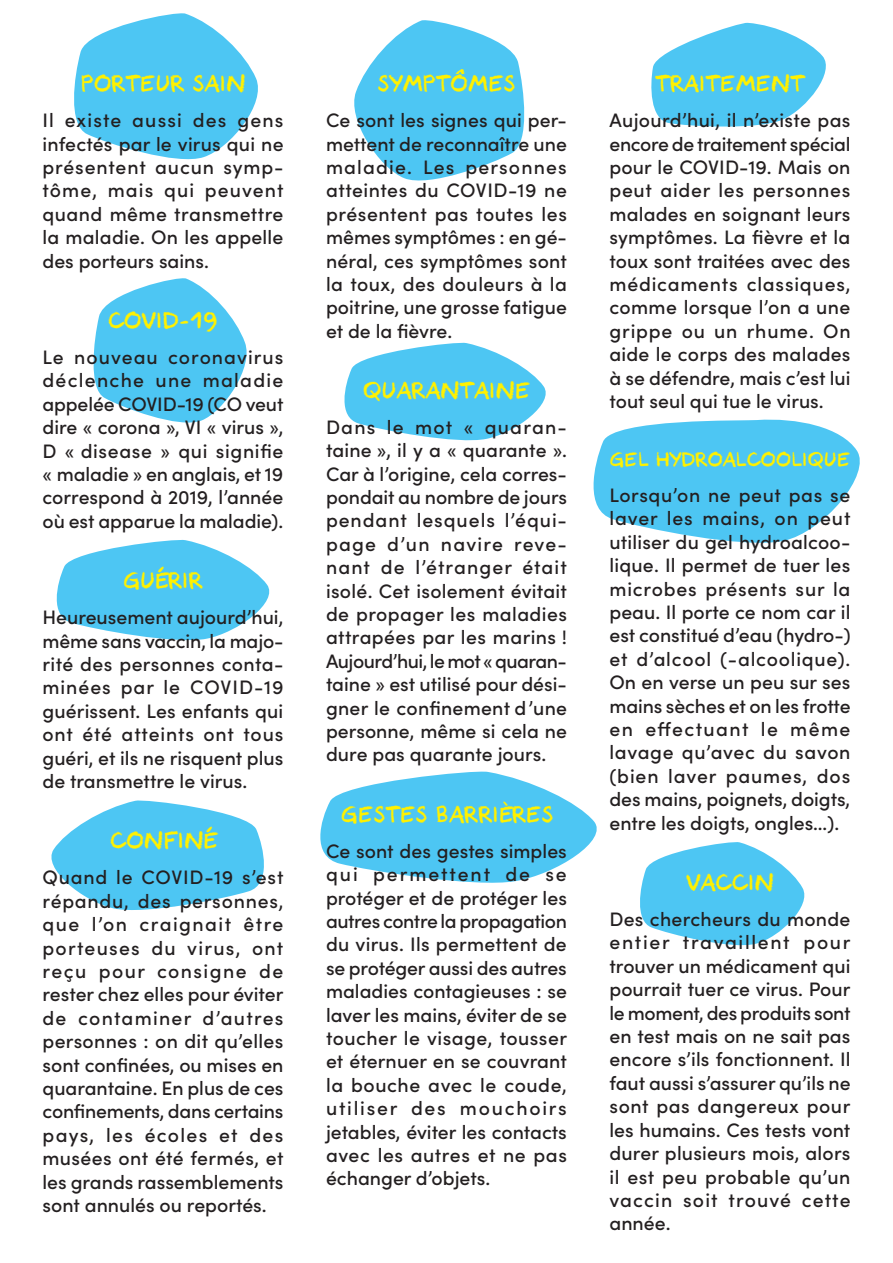
<style>
.page{position:relative;width:893px;height:1263px;background:#fff}
.page>*{position:absolute;margin:0;border:0;box-sizing:border-box;transform-origin:0 0}
.t1{font:22.5px "Robinus Mano PLUS";color:#fff101}
.t2{font:500 19.5px/23.4px "Sofia Pro";color:#231f20;text-align:justify}
.t3{font:19.5px "Robinus Mano PLUS";color:#fff101}
.s1{font-family:"Robinus Mano Roman"}
</style>
<div class="page">
<svg style="left:93px;top:278px;width:154px;height:145px"></svg>
<svg style="left:320px;top:771px;width:277px;height:112px"></svg>
<svg style="left:640px;top:842px;width:165px;height:104px"></svg>
<svg style="left:56px;top:539px;width:214px;height:102px"></svg>
<svg style="left:651px;top:22px;width:175px;height:105px"></svg>
<svg style="left:51px;top:800px;width:213px;height:110px"></svg>
<svg style="left:354px;top:20px;width:171px;height:161px"></svg>
<svg style="left:74px;top:13px;width:184px;height:147px"></svg>
<svg style="left:593px;top:419px;width:267px;height:124px"></svg>
<svg style="left:344px;top:342px;width:202px;height:99px"></svg>
<p class="t1" style="left:81px;top:69px;width:166px">PORTEUR SAIN</p>
<p class="t2" style="left:43px;top:107px;width:243px">Il existe aussi des gens infectés par le virus qui ne présentent aucun symp&shy;tôme, mais qui peuvent quand même transmettre la maladie. On les appelle des porteurs sains.</p>
<p class="t1" style="left:108px;top:306px;width:112px">COVID-19</p>
<p class="t2" style="left:43px;top:344px;width:242px">Le nouveau coronavirus déclenche une maladie appelée COVID-19 (CO veut dire « corona », VI « virus », D « disease » qui signifie « maladie » en anglais, et 19 correspond à 2019, l’année où est apparue la maladie).</p>
<p class="t1" style="left:123px;top:566px;width:81px">GUÉRIR</p>
<p class="t2" style="left:43px;top:604px;width:242px">Heureusement aujourd’hui, même sans vaccin, la majo&shy;rité des personnes conta&shy;minées par le COVID-19 guérissent. Les enfants qui ont été atteints ont tous guéri, et ils ne risquent plus de transmettre le virus.</p>
<p class="t1" style="left:110px;top:826px;width:108px">CONFINÉ</p>
<p class="t2" style="left:43px;top:865px;width:243px">Quand le COVID-19 s’est répandu, des personnes, que l’on craignait être porteuses du virus, ont reçu pour consigne de rester chez elles pour éviter de contaminer d’autres personnes : on dit qu’elles sont confinées, ou mises en quarantaine. En plus de ces confinements, dans certains pays, les écoles et des musées ont été fermés, et les grands rassemblements sont annulés ou reportés.</p>
<p class="t1" style="left:377px;top:69px;width:139px">SYMPTÔMES</p>
<p class="t2" style="left:326px;top:107px;width:242px">Ce sont les signes qui per&shy;mettent de reconnaître une maladie. Les personnes atteintes du COVID-19 ne présentent pas toutes les mêmes symptômes : en gé&shy;néral, ces symptômes sont la toux, des douleurs à la poitrine, une grosse fatigue et de la fièvre.</p>
<p class="t1" style="left:363px;top:376px;width:169px">QUARANTAINE</p>
<p class="t2" style="left:326px;top:414px;width:243px">Dans le mot « quaran&shy;taine », il y a « quarante ».<br>Car à l’origine, cela corres&shy;pondait au nombre de jours pendant lesquels l’équi&shy;page d’un navire reve&shy;nant de l’étranger était isolé. Cet isolement évitait de propager les maladies attrapées par les marins !<br>Aujourd’hui, le mot « quaran&shy;taine » est utilisé pour dési&shy;gner le confinement d’une personne, même si cela ne dure pas quarante jours.</p>
<p class="t1" style="left:341px;top:800px;width:214px">GESTES BARRIÈRE<span class="s1">S</span></p>
<p class="t2" style="left:326px;top:838px;width:243px">Ce sont des gestes simples qui permettent de se protéger et de protéger les autres contre la propagation du virus. Ils permettent de se protéger aussi des autres maladies contagieuses : se laver les mains, éviter de se toucher le visage, tousser et éternuer en se couvrant la bouche avec le coude, utiliser des mouchoirs jetables, éviter les contacts avec les autres et ne pas échanger d’objets.</p>
<p class="t1" style="left:655px;top:69px;width:151px">TRAITEMENT</p>
<p class="t2" style="left:609px;top:107px;width:243px">Aujourd’hui, il n’existe pas encore de traitement spécial pour le COVID-19. Mais on peut aider les personnes malades en soignant leurs symptômes. La fièvre et la toux sont traitées avec des médicaments classiques, comme lorsque l’on a une grippe ou un rhume. On aide le corps des malades à se défendre, mais c’est lui tout seul qui tue le virus.</p>
<p class="t3" style="left:610px;top:447px;width:242px">GEL HYDROALCOOLIQUE</p>
<p class="t2" style="left:609px;top:482px;width:243px">Lorsqu’on ne peut pas se laver les mains, on peut utiliser du gel hydroalcoo&shy;lique. Il permet de tuer les microbes présents sur la peau. Il porte ce nom car il est constitué d’eau (hydro-) et d’alcool (-alcoolique).<br>On en verse un peu sur ses mains sèches et on les frotte en effectuant le même lavage qu’avec du savon (bien laver paumes, dos des mains, poignets, doigts, entre les doigts, ongles…).</p>
<p class="t1" style="left:686px;top:868px;width:89px">VACCIN</p>
<p class="t2" style="left:609px;top:906px;width:243px">Des chercheurs du monde entier travaillent pour trouver un médicament qui pourrait tuer ce virus. Pour le moment, des produits sont en test mais on ne sait pas encore s’ils fonctionnent. Il faut aussi s’assurer qu’ils ne sont pas dangereux pour les humains. Ces tests vont durer plusieurs mois, alors il est peu probable qu’un vaccin soit trouvé cette année.</p>
</div>
